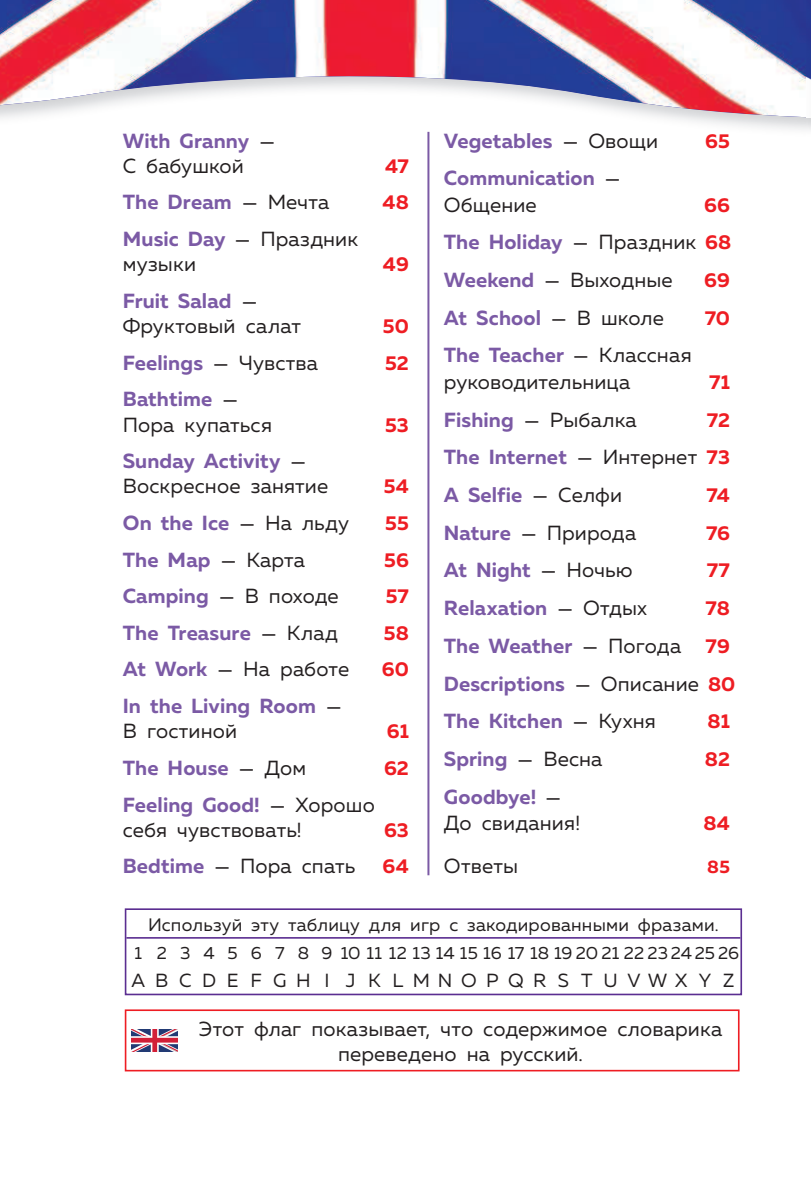
<style>
.page{position:relative;width:811px;height:1191px;background:#fff}
.page>*{position:absolute;margin:0;border:0;box-sizing:border-box;transform-origin:0 0}
.t1{font:20.4px/25.2px "Muller";letter-spacing:.005em;color:#231f20}
.t2{font:700 20.4px/37.6px "Muller";letter-spacing:.005em;color:#7b5aa5}
.t3{font:700 20px "Muller";letter-spacing:.005em;color:#ee1d23}
.t4{font:19px "Muller";letter-spacing:.545em;color:#231f20}
.t5{font:18px "Muller";letter-spacing:.01em;color:#231f20}
.t6{font:700 18px "Muller";color:#ee1d23}
.t7{font:17.6px "Muller";letter-spacing:.02em;color:#231f20}
.s1{font-weight:400;color:#231f20}
.s2{font-weight:700;color:#7b5aa5}
.s3{font-weight:700;font-size:20px;color:#ee1d23}
.s4{font-size:20px;color:#ee1d23}
</style>
<div class="page">
<svg style="left:0;top:0;width:811px;height:80px"></svg>
<img style="left:0;top:76px;width:806px;height:41px">
<img style="left:806px;top:0;width:4px;height:118px">
<svg style="left:131px;top:1029px;width:47px;height:22px"></svg>
<div style="left:125px;top:1009px;width:614px;height:62px;border:2px solid #ee1d23"></div>
<hr style="left:126px;top:937px;width:614px;height:1px;background:#5b2e91">
<div style="left:125px;top:908px;width:617px;height:87px;border:2px solid #5b2e91"></div>
<hr style="left:427px;top:132px;width:2px;height:743px;background:#7b5aa5">
<p class="t2" style="left:123px;top:130px;width:154px;line-height:25.2px">With Granny <span class="s1">—<br>С бабушкой</span></p>
<p class="t3" style="left:385px;top:158px;width:25px">47</p>
<p class="t2" style="left:123px;top:185px;width:208px">The Dream <span class="s1">— Мечта</span></p>
<p class="t3" style="left:382px;top:195px;width:28px">48</p>
<p class="t1" style="left:123px;top:226px;width:237px"><span class="s2">Music Day</span> — Праздник музыки</p>
<p class="t3" style="left:383px;top:257px;width:27px">49</p>
<p class="t1" style="left:123px;top:288px;width:180px"><span class="s2">Fruit Salad</span> —<br>Фруктовый салат</p>
<p class="t3" style="left:383px;top:318px;width:28px">50</p>
<p class="t2" style="left:123px;top:346px;width:197px">Feelings <span class="s1">— Чувства</span></p>
<p class="t3" style="left:385px;top:355px;width:25px">52</p>
<p class="t1" style="left:123px;top:387px;width:151px"><span class="s2">Bathtime</span> —<br>Пора купаться</p>
<p class="t3" style="left:385px;top:417px;width:25px">53</p>
<p class="t1" style="left:123px;top:448px;width:207px"><span class="s2">Sunday Activity</span> —<br>Воскресное занятие</p>
<p class="t3" style="left:384px;top:479px;width:27px">54</p>
<p class="t2" style="left:123px;top:506px;width:228px">On the Ice <span class="s1">— На льду</span></p>
<p class="t3" style="left:385px;top:515px;width:25px">55</p>
<p class="t2" style="left:123px;top:543px;width:184px">The Map <span class="s1">— Карта</span></p>
<p class="t3" style="left:384px;top:552px;width:26px">56</p>
<p class="t1" style="left:123px;top:583px;width:217px"><span class="s2">Camping</span> — В походе</p>
<p class="t3" style="left:386px;top:588px;width:25px">57</p>
<p class="t2" style="left:123px;top:616px;width:217px">The Treasure <span class="s1">— Клад</span></p>
<p class="t3" style="left:384px;top:625px;width:27px">58</p>
<p class="t1" style="left:123px;top:657px;width:228px"><span class="s2">At Work</span> — На работе</p>
<p class="t3" style="left:382px;top:662px;width:29px">60</p>
<p class="t2" style="left:123px;top:695px;width:220px;line-height:25.2px">In the Living Room <span class="s1">—<br>В гостиной</span></p>
<p class="t3" style="left:387px;top:723px;width:24px">61</p>
<p class="t2" style="left:123px;top:751px;width:185px">The House <span class="s1">— Дом</span></p>
<p class="t3" style="left:384px;top:760px;width:26px">62</p>
<p class="t1" style="left:123px;top:792px;width:254px"><span class="s2">Feeling Good!</span> — Хорошо себя чувствовать!</p>
<p class="t3" style="left:384px;top:822px;width:26px">63</p>
<p class="t1" style="left:123px;top:853px;width:234px"><span class="s2">Bedtime</span> — Пора спать</p>
<p class="t3" style="left:382px;top:858px;width:28px">64</p>
<p class="t2" style="left:444px;top:124px;width:216px">Vegetables <span class="s1">— Овощи</span></p>
<p class="t3" style="left:705px;top:133px;width:26px">65</p>
<p class="t2" style="left:444px;top:167px;width:178px;line-height:26.4px">Communication <span class="s1">—<br>Общение</span></p>
<p class="t3" style="left:704px;top:197px;width:27px">66</p>
<p class="t1" style="left:444px;top:223px;width:289px;line-height:37.8px"><span class="s2">The Holiday</span> — Праздник <span class="s3">68<br></span><span class="s2">Weekend</span> — Выходные</p>
<p class="t3" style="left:704px;top:272px;width:27px">69</p>
<p class="t2" style="left:444px;top:301px;width:222px">At School <span class="s1">— В школе</span></p>
<p class="t3" style="left:704px;top:310px;width:27px">70</p>
<p class="t1" style="left:444px;top:342px;width:249px;line-height:26.4px"><span class="s2">The Teacher</span> — Классная руководительница</p>
<p class="t3" style="left:709px;top:374px;width:22px">71</p>
<p class="t1" style="left:444px;top:407px;width:194px"><span class="s2">Fishing</span> — Рыбалка</p>
<p class="t3" style="left:706px;top:412px;width:25px">72</p>
<p class="t2" style="left:444px;top:440px;width:288px">The Internet <span class="s1">— Интернет</span> <span class="s4">73<br></span>A Selfie <span class="s1">— Селфи</span></p>
<p class="t3" style="left:706px;top:487px;width:25px">74</p>
<p class="t1" style="left:444px;top:520px;width:194px"><span class="s2">Nature</span> — Природа</p>
<p class="t3" style="left:706px;top:525px;width:25px">76</p>
<p class="t2" style="left:444px;top:553px;width:190px">At Night <span class="s1">— Ночью</span></p>
<p class="t3" style="left:707px;top:563px;width:25px">77</p>
<p class="t2" style="left:444px;top:591px;width:205px">Relaxation <span class="s1">— Отдых</span></p>
<p class="t3" style="left:705px;top:600px;width:26px">78</p>
<p class="t2" style="left:444px;top:629px;width:293px">The Weather <span class="s1">— Погода</span> <span class="s4">79<br></span>Descriptions <span class="s1">— Описание</span> <span class="s4">80<br></span>The Kitchen <span class="s1">— Кухня</span></p>
<p class="t3" style="left:707px;top:713px;width:24px">81</p>
<p class="t2" style="left:444px;top:742px;width:160px">Spring <span class="s1">— Весна</span></p>
<p class="t3" style="left:705px;top:751px;width:27px">82</p>
<p class="t1" style="left:444px;top:783px;width:138px;line-height:26.4px"><span class="s2">Goodbye!</span> —<br>До свидания!</p>
<p class="t3" style="left:703px;top:815px;width:28px">84</p>
<p class="t1" style="left:444px;top:853px;width:76px">Ответы</p>
<p class="t6" style="left:707px;top:860px;width:24px">85</p>
<p class="t5" style="left:148px;top:914px;width:572px">Используй эту таблицу для игр с закодированными фразами.</p>
<p class="t7" style="left:134px;top:943px;width:606px">1 2 3 4 5 6 7 8 9 10 11 12 131415 16 17 181920212223242526</p>
<p class="t4" style="left:131px;top:969px;width:604px">ABCDEFGH I JKLMNOPQRSTUVWXYZ</p>
<p class="t1" style="left:199px;top:1016px;width:524px;text-align:center">Этот флаг показывает, что содержимое словарика переведено на русский.</p>
</div>
